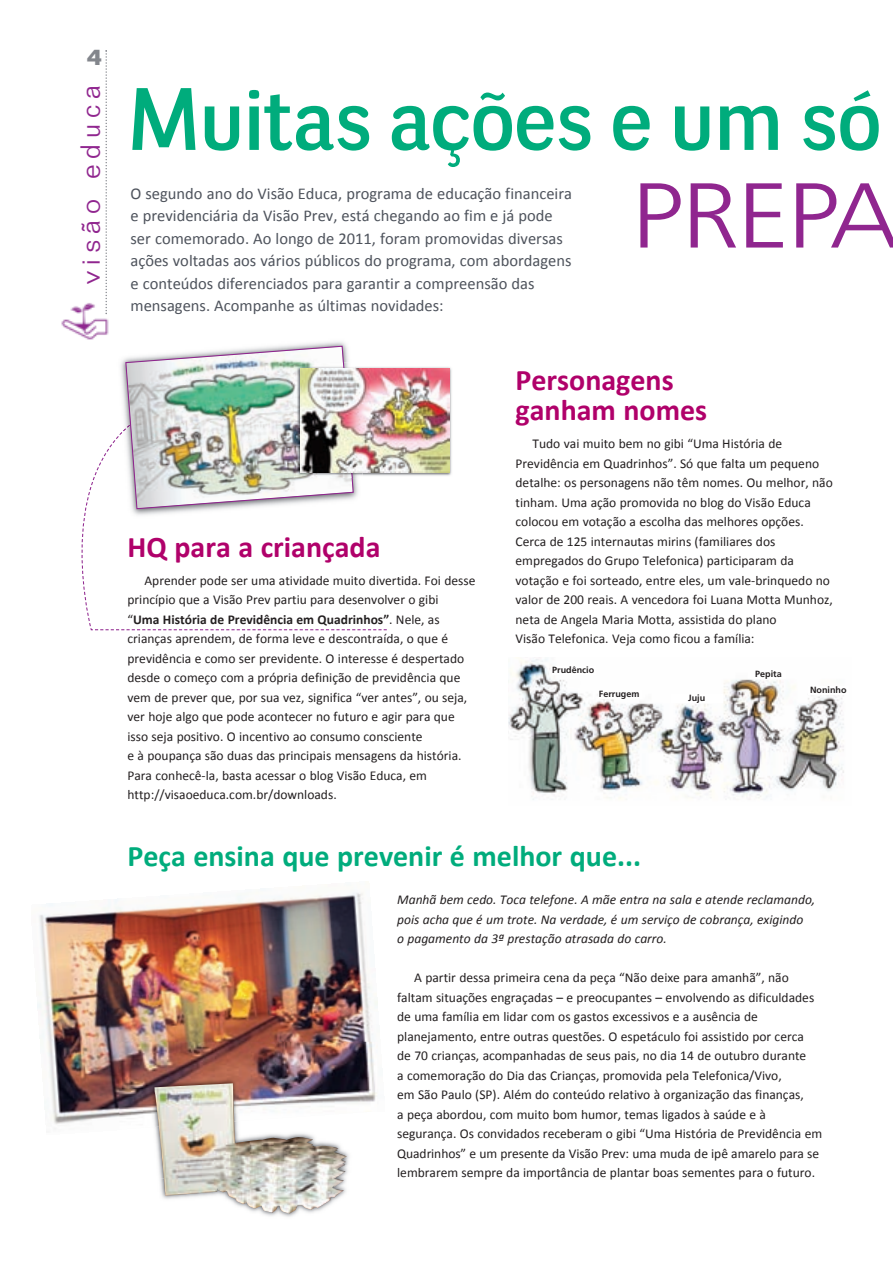
<style>
.page{position:relative;width:893px;height:1263px;background:#fff}
.page>*{position:absolute;margin:0;border:0;box-sizing:border-box;transform-origin:0 0}
.t1{font:300 91.95px "Frutiger";letter-spacing:-.015em;color:#90268f;scale:1.13 1}
.t2{font:87px "Negotiate Free";letter-spacing:-.015em;color:#00ac7c}
.t3{font:700 30px/30px "Calibri";color:#b0016a}
.t4{font:700 30px "Calibri";color:#00ac7c}
.t5{font:300 27px "Folio";letter-spacing:.22em;color:#90268f}
.t6{font:700 22.5px "Folio";color:#83868c}
.t7{font:16.5px/22.5px "Calibri";color:#4e535c}
.t8{font:13.5px/19.5px "Calibri";color:#231f20}
.t9{font:italic 13.5px/19.5px "Calibri";color:#231f20}
.t10{font:700 9px "Frutiger";color:#231f20}
.s1{font-weight:700}
</style>
<div class="page">
<img style="left:40px;top:276px;width:94px;height:94px;border-radius:50%">
<img style="left:508px;top:657px;width:336px;height:143px">
<svg style="left:105px;top:50px;width:2px;height:264px"></svg>
<img style="left:37px;top:893px;width:341px;height:232px">
<img style="left:115px;top:335px;width:231px;height:10px">
<svg style="left:54px;top:345px;width:333px;height:286px"></svg>
<img style="left:363px;top:362px;width:89px;height:116px">
<img style="left:352px;top:362px;width:11px;height:116px">
<img style="left:294px;top:362px;width:58px;height:116px">
<img style="left:300px;top:369px;width:149px;height:103px">
<div style="left:552px;top:666px;width:43px;height:9px;background:#fff"></div>
<div style="left:599px;top:690px;width:43px;height:9px;background:#fff"></div>
<div style="left:671px;top:694px;width:51px;height:9px;background:#fff"></div>
<div style="left:750px;top:670px;width:36px;height:9px;background:#fff"></div>
<div style="left:808px;top:686px;width:40px;height:8px;background:#fff"></div>
<img style="left:262px;top:1213px;width:35px;height:4px">
<img style="left:119px;top:1041px;width:258px;height:84px">
<img style="left:154px;top:1083px;width:193px;height:130px">
<h3 class="t6" style="left:87px;top:49px;width:17px">4</h3>
<h3 class="t5" style="left:81px;top:284px;width:200px;rotate:-90deg">visão educa</h3>
<h2 class="t2" style="left:127px;top:68px;width:756px">Muitas ações e um só</h2>
<h1 class="t1" style="left:631px;top:179px;width:238px">PREPA</h1>
<p class="t7" style="left:130px;top:182px;width:443px">O segundo ano do Visão Educa, programa de educação financeira e previdenciária da Visão Prev, está chegando ao fim e já pode ser comemorado. Ao longo de 2011, foram promovidas diversas ações voltadas aos vários públicos do programa, com abordagens e conteúdos diferenciados para garantir a compreensão das mensagens. Acompanhe as últimas novidades:</p>
<h3 class="t3" style="left:127px;top:532px;width:254px">HQ para a criançada</h3>
<p class="t8" style="left:127px;top:570px;width:349px;text-indent:17px">Aprender pode ser uma atividade muito divertida. Foi desse princípio que a Visão Prev partiu para desenvolver o gibi<br>“<span class="s1">Uma História de Previdência em Quadrinhos”</span>. Nele, as crianças aprendem, de forma leve e descontraída, o que é previdência e como ser previdente. O interesse é despertado desde o começo com a própria definição de previdência que vem de prever que, por sua vez, significa “ver antes”, ou seja, ver hoje algo que pode acontecer no futuro e agir para que isso seja positivo. O incentivo ao consumo consciente<br>e à poupança são duas das principais mensagens da história.<br>Para conhecê-la, basta acessar o blog Visão Educa, em http://visaoeduca.com.br/downloads.</p>
<h3 class="t3" style="left:515px;top:365px;width:193px">Personagens ganham nomes</h3>
<p class="t8" style="left:515px;top:434px;width:319px;text-indent:17px">Tudo vai muito bem no gibi “Uma História de Previdência em Quadrinhos”. Só que falta um pequeno detalhe: os personagens não têm nomes. Ou melhor, não tinham. Uma ação promovida no blog do Visão Educa colocou em votação a escolha das melhores opções.<br>Cerca de 125 internautas mirins (familiares dos empregados do Grupo Telefonica) participaram da votação e foi sorteado, entre eles, um vale-brinquedo no valor de 200 reais. A vencedora foi Luana Motta Munhoz, neta de Angela Maria Motta, assistida do plano<br>Visão Telefonica. Veja como ficou a família:</p>
<p class="t10" style="left:552px;top:666px;width:44px">Prudêncio</p>
<p class="t10" style="left:599px;top:690px;width:42px">Ferrugem</p>
<p class="t10" style="left:688px;top:694px;width:19px">Juju</p>
<p class="t10" style="left:755px;top:670px;width:28px">Pepita</p>
<p class="t10" style="left:810px;top:686px;width:38px">Noninho</p>
<h3 class="t4" style="left:127px;top:838px;width:515px">Peça ensina que prevenir é melhor que...</h3>
<p class="t9" style="left:397px;top:890px;width:420px">Manhã bem cedo. Toca telefone. A mãe entra na sala e atende reclamando, pois acha que é um trote. Na verdade, é um serviço de cobrança, exigindo<br>o pagamento da 3ª prestação atrasada do carro.</p>
<p class="t8" style="left:397px;top:967px;width:426px;text-indent:17px">A partir dessa primeira cena da peça “Não deixe para amanhã”, não faltam situações engraçadas – e preocupantes – envolvendo as dificuldades de uma família em lidar com os gastos excessivos e a ausência de planejamento, entre outras questões. O espetáculo foi assistido por cerca<br>de 70 crianças, acompanhadas de seus pais, no dia 14 de outubro durante<br>a comemoração do Dia das Crianças, promovida pela Telefonica/Vivo,<br>em São Paulo (SP). Além do conteúdo relativo à organização das finanças,<br>a peça abordou, com muito bom humor, temas ligados à saúde e à segurança. Os convidados receberam o gibi “Uma História de Previdência em Quadrinhos” e um presente da Visão Prev: uma muda de ipê amarelo para se lembrarem sempre da importância de plantar boas sementes para o futuro.</p>
</div>
